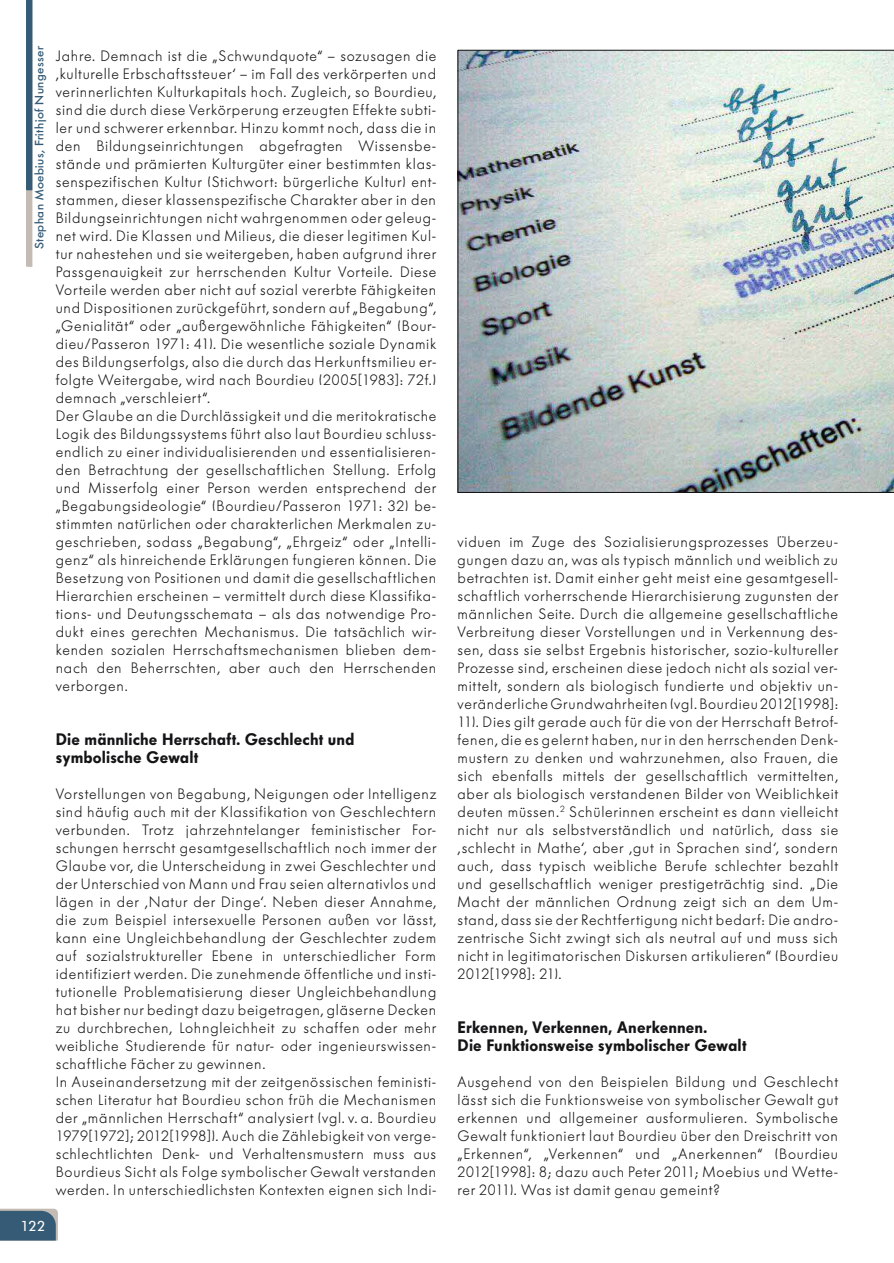
<style>
.page{position:relative;width:894px;height:1263px;background:#fff}
.page>*{position:absolute;margin:0;border:0;box-sizing:border-box;transform-origin:0 0}
.t1{font:800 16.5px/18px "Futura BQ";letter-spacing:.005em;color:#141315}
.t2{font:300 15px/18px "Futura BQ";letter-spacing:.045em;color:#141315}
.t3{font:14.25px "Futura BQ";color:#fff;scale:1.1 1}
.t4{font:500 12px "Futura BQ";letter-spacing:.02em;color:#355b76;scale:1.1 1}
</style>
<div class="page">
<img style="left:458px;top:50px;width:436px;height:443px">
<svg style="left:0;top:1209px;width:58px;height:32px;background:#48687e"></svg>
<svg style="left:26px;top:0;width:6px;height:267px;background:#5e7788"></svg>
<p class="t4" style="left:32px;top:249px;width:187px;rotate:-90deg">Stephan Moebius, Frithjof Nungesser</p>
<p class="t3" style="left:21px;top:1218px;width:23px">122</p>
<p class="t2" style="left:56px;top:47px;width:382px">Jahre. Demnach ist die „Schwundquote“ – sozusagen die ‚kulturelle Erbschaftssteuer‘ – im Fall des verkörperten und verinnerlichten Kulturkapitals hoch. Zugleich, so Bourdieu, sind die durch diese Verkörperung erzeugten Effekte subti&shy;ler und schwerer erkennbar. Hinzu kommt noch, dass die in den Bildungseinrichtungen abgefragten Wissensbe&shy;stände und prämierten Kulturgüter einer bestimmten klas&shy;senspezifischen Kultur (Stichwort: bürgerliche Kultur) ent&shy;stammen, dieser klassenspezifische Charakter aber in den Bildungseinrichtungen nicht wahrgenommen oder geleug&shy;net wird. Die Klassen und Milieus, die dieser legitimen Kul&shy;tur nahestehen und sie weitergeben, haben aufgrund ihrer Passgenauigkeit zur herrschenden Kultur Vorteile. Diese Vorteile werden aber nicht auf sozial vererbte Fähigkeiten und Dispositionen zurückgeführt, sondern auf „Begabung“, „Genialität“ oder „außergewöhnliche Fähigkeiten“ (Bour&shy;dieu/Passeron 1971: 41). Die wesentliche soziale Dynamik des Bildungserfolgs, also die durch das Herkunftsmilieu er&shy;folgte Weitergabe, wird nach Bourdieu (2005[1983]: 72f.) demnach „verschleiert“.<br>Der Glaube an die Durchlässigkeit und die meritokratische Logik des Bildungssystems führt also laut Bourdieu schluss&shy;endlich zu einer individualisierenden und essentialisieren&shy;den Betrachtung der gesellschaftlichen Stellung. Erfolg und Misserfolg einer Person werden entsprechend der „Begabungsideologie“ (B ourdieu/Passeron 1971: 32) be&shy;stimmten natürlichen oder charakterlichen Merkmalen zu&shy;geschrieben, sodass „Begabung“, „Ehrgeiz“ oder „Intelli&shy;genz“ als hinreichende Erklärungen fungieren können. Die Besetzung von Positionen und damit die gesellschaftlichen Hierarchien erscheinen – vermittelt durch diese Klassifika&shy;tions- und Deutungsschemata – als das notwendige Pro&shy;dukt eines gerechten Mechanismus. Die tatsächlich wir&shy;kenden sozialen Herrschaftsmechanismen blieben dem&shy;nach den Beherrschten, aber auch den Herrschenden verborgen.</p>
<p class="t1" style="left:56px;top:730px;width:300px">Die männliche Herrschaft. Geschlecht und symbolische Gewalt</p>
<p class="t2" style="left:56px;top:785px;width:382px">Vorstellungen von Begabung, Neigungen oder Intelligenz sind häufig auch mit der Klassifikation von Geschlechtern verbunden. Trotz jahrzehntelanger feministischer For&shy;schungen herrscht gesamtgesellschaftlich noch immer der Glaube vor, die Unterscheidung in zwei Geschlechter und der Unterschied von Mann und Frau seien alternativlos und lägen in der ‚Natur der Dinge‘. Neben dieser Annahme, die zum Beispiel intersexuelle Personen außen vor lässt, kann eine Ungleichbehandlung der Geschlechter zudem auf sozialstruktureller Ebene in unterschiedlicher Form identifiziert werden. Die zunehmende öffentliche und insti&shy;tutionelle Problematisierung dieser Ungleichbehandlung hat bisher nur bedingt dazu beigetragen, gläserne Decken zu durchbrechen, Lohngleichheit zu schaffen oder mehr weibliche Studierende für natur- oder ingenieurswissen&shy;schaftliche Fächer zu gewinnen.<br>In Auseinandersetzung mit der zeitgenössischen feministi&shy;schen Literatur hat Bourdieu schon früh die Mechanismen der „männlichen Herrschaft“ analysiert (vgl. v. a. Bourdie u 1979[1972]; 2012[1998]). Auch die Zählebigkeit von verge&shy;schlechtlichten Denk- und Verhaltensmustern muss aus Bourdieus Sicht als Folge symbolischer Gewalt verstanden werden. In unterschiedlichsten Kontexten eignen sich Indi-</p>
<p class="t2" style="left:458px;top:533px;width:382px;text-align:justify">viduen im Zuge des Sozialisierungsprozesses Überzeu&shy;gungen dazu an, was als typisch männlich und weiblich zu betrachten ist. Damit einher geht meist eine gesamtgesell&shy;schaftlich vorherrschende Hierarchisierung zugunsten der männlichen Seite. Durch die allgemeine gesellschaftliche Verbreitung dieser Vorstellungen und in Verkennung des&shy;sen, dass sie selbst Ergebnis historischer, sozio-kultureller Prozesse sind, erscheinen diese jedoch nicht als sozial ver&shy;mittelt, sondern als biologisch fundierte und objektiv un&shy;veränderliche Grundwahrheiten (vgl. Bourdieu 2012[199 8]:<br>11). Dies gilt gerade auch für die von der Herrschaft Betrof&shy;fenen, die es gelernt haben, nur in den herrschenden Denk&shy;mustern zu denken und wahrzunehmen, also Frauen, die sich ebenfalls mittels der gesellschaftlich vermittelten, aber als biologisch verstandenen Bilder von Weiblichkeit deuten müssen.<sup>2</sup> Schülerinnen erscheint es dann vielleicht nicht nur als selbstverständlich und natürlich, dass sie ‚schlecht in Mathe‘, aber ‚gut in Sprachen sind‘, sondern auch, dass typisch weibliche Berufe schlechter bezahlt und gesellschaftlich weniger prestigeträchtig sind. „Die Macht der männlichen Ordnung zeigt sich an dem Um&shy;stand, dass sie der Rechtfertigung nicht bedarf: Die andro&shy;zentrische Sicht zwingt sich als neutral auf und muss sich nicht in legitimatorischen Diskursen artikulieren“ (Bourdieu 2012[1998]: 21).</p>
<p class="t1" style="left:458px;top:1018px;width:290px">E rkennen, Verkennen, Anerkennen.<br>Die Funktionsweise symbolischer Gewalt</p>
<p class="t2" style="left:458px;top:1073px;width:382px;text-align:justify">Ausgehend von den Beispielen Bildung und Geschlecht lässt sich die Funktionsweise von symbolischer Gewalt gut erkennen und allgemeiner ausformulieren. Symbolische Gewalt funktioniert laut Bourdieu über den Dreischritt von „Erkennen“, „Verkennen“ und „Anerkennen“ (Bourdieu 2012[1998]: 8; dazu au ch Peter 2011; Moebius und Wette&shy;rer 2011). Was ist damit genau gemeint?</p>
</div>
